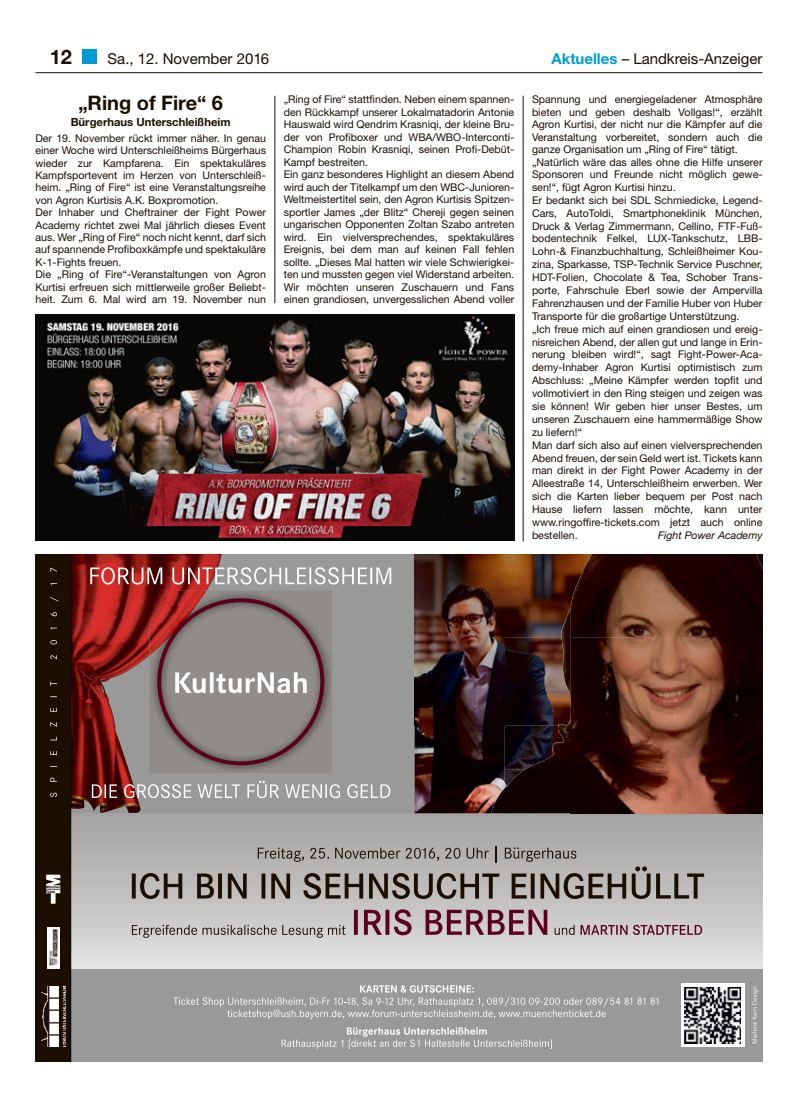
<style>
.page{position:relative;width:798px;height:1117px;background:#fff}
.page>*{position:absolute;margin:0;border:0;box-sizing:border-box;transform-origin:0 0}
.t1{font:700 20px "Helvetica Neue";color:#1c0e00}
.t2{font:15px "Helvetica Neue";color:#1c0e00}
.t3{font:700 11.25px "Helvetica Neue";color:#1c0e00}
.t4{font:10.62px/12.8px "Helvetica Neue";color:#1c0e00}
.t5{font:italic 10.62px "Helvetica Neue";color:#1c0e00}
.s1{font-weight:700;color:#009bd5}
</style>
<div class="page">
<div style="left:82px;top:50px;width:14px;height:14px;background:#009bd5"></div>
<hr style="left:274px;top:96px;width:1px;height:207px;background:#1c0e00">
<hr style="left:522px;top:96px;width:1px;height:445px;background:#1c0e00">
<hr style="left:35px;top:72px;width:727px;height:1px;background:#1c0e00">
<div style="left:67px;top:554px;width:347px;height:261px;background:#999"></div>
<img style="left:71px;top:554px;width:70px;height:259px">
<svg style="left:90px;top:567px;width:301px;height:17px"></svg>
<svg style="left:92px;top:780px;width:298px;height:18px"></svg>
<img style="left:149px;top:590px;width:183px;height:183px">
<img style="left:149px;top:590px;width:57px;height:33px">
<img style="left:149px;top:623px;width:29px;height:32px">
<svg style="left:178px;top:623px;width:4px;height:5px"></svg>
<div style="left:157px;top:598px;width:167px;height:167px;border:4px solid #5a001e;border-radius:50%"></div>
<svg style="left:175px;top:672px;width:131px;height:21px"></svg>
<div style="left:71px;top:968px;width:691px;height:93px;background:#999"></div>
<svg style="left:173px;top:985px;width:485px;height:33px"></svg>
<svg style="left:281px;top:1027px;width:270px;height:21px"></svg>
<svg style="left:681px;top:983px;width:63px;height:63px"></svg>
<img style="left:684px;top:986px;width:56px;height:56px">
<svg style="left:752px;top:986px;width:6px;height:57px"></svg>
<div style="left:71px;top:813px;width:691px;height:155px;background:linear-gradient(to bottom,#a2a09e,#e1e1e0)"></div>
<svg style="left:132px;top:846px;width:571px;height:52px;background:#989491"></svg>
<svg style="left:132px;top:924px;width:213px;height:13px;background:#ada9a6"></svg>
<svg style="left:354px;top:909px;width:193px;height:26px;background:#9d7783"></svg>
<svg style="left:554px;top:924px;width:20px;height:10px"></svg>
<svg style="left:580px;top:924px;width:122px;height:10px"></svg>
<div style="left:35px;top:554px;width:36px;height:507px;background:#1c0e00"></div>
<img style="left:41px;top:986px;width:24px;height:60px">
<svg style="left:47px;top:926px;width:12px;height:42px"></svg>
<img style="left:47px;top:927px;width:12px;height:40px">
<img style="left:46px;top:874px;width:14px;height:14px">
<img style="left:414px;top:554px;width:156px;height:83px">
<img style="left:414px;top:637px;width:315px;height:88px">
<img style="left:414px;top:725px;width:90px;height:88px">
<img style="left:504px;top:725px;width:26px;height:41px">
<img style="left:570px;top:554px;width:159px;height:83px">
<img style="left:729px;top:554px;width:33px;height:259px">
<img style="left:530px;top:607px;width:40px;height:206px">
<img style="left:491px;top:766px;width:39px;height:47px">
<img style="left:570px;top:725px;width:159px;height:88px">
<img style="left:35px;top:314px;width:479px;height:226px">
<p class="t1" style="left:50px;top:50px;width:24px">12</p>
<p class="t2" style="left:107px;top:53px;width:163px">Sa., 12. November 2016</p>
<p class="t2" style="left:551px;top:53px;width:212px"><span class="s1">Aktuelles</span> – Landkreis-Anzeiger</p>
<p class="t1" style="left:78px;top:95px;width:146px">„Ring of Fire“ 6</p>
<p class="t3" style="left:71px;top:118px;width:161px">Bürgerhaus Unter schleißheim</p>
<p class="t4" style="left:35px;top:133px;width:232px;line-height:12.4px">Der 19. November rückt immer näher. In genau einer Woche wird Unterschleißheims Bürgerhaus wieder zur Kampfarena. Ein spektakuläres Kampfsportevent im Herzen von Unterschleiß&shy;heim. „Ring of Fire“ ist eine Veranstaltungsreihe von Agron Kurtisis A.K. Boxpromotion.<br>Der Inhaber und Cheftrainer der Fight Power Academy richtet zwei Mal jährlich dieses Event aus. Wer „Ring of Fire“ noch nicht kennt, darf sich auf spannende Profiboxkämpfe und spektakuläre K-1-Fights freuen.<br>Die „Ring of Fire“-Veranstaltungen von Agron Kurtisi erfreuen sich mittlerweile großer Beliebt&shy;heit. Zum 6. Mal wird am 19. November nun</p>
<p class="t4" style="left:283px;top:94px;width:232px">„Ring of Fire“ stattfinden. Neben einem spannen&shy;den Rückkampf unserer Lokalmatadorin Antonie Hauswald wird Qendrim Krasniqi, der kleine Bru&shy;der von Profiboxer und WBA/WBO-Interconti-Champion Robin Krasniqi, seinen Profi-Debüt-Kampf bestreiten.<br>Ein ganz besonderes Highlight an diesem Abend wird auch der Titelkampf um den WBC-Junioren-Weltmeistertitel sein, den Agron Kurtisis Spitzen&shy;sportler James „der Blitz“ Chereji gegen seinen ungarischen Opponenten Zoltan Szabo antreten wird. Ein vielversprechendes, spektakuläres Ereignis, bei dem man auf keinen Fall fehlen sollte. „Dieses Mal hatten wir viele Schwierigkei&shy;ten und mussten gegen viel Widerstand arbeiten.<br>Wir möchten unseren Zuschauern und Fans einen grandiosen, unvergesslichen Abend voller</p>
<p class="t4" style="left:531px;top:94px;width:232px">Spannung und energiegeladener Atmosphäre bieten und geben deshalb Vollgas!“, erzählt Agron Kurtisi, der nicht nur die Kämpfer auf die Veranstaltung vorbereitet, sondern auch die ganze Organisation um „Ring of Fire“ tätigt. „Natürlich wäre das alles ohne die Hilfe unserer Sponsoren und Freunde nicht möglich gewe&shy;sen!“, fügt Agron Kurtisi hinzu.<br>Er bedankt sich bei SDL Schmiedicke, Legend-Cars, AutoToldi, Smartphoneklinik München, Druck &amp; Verlag Zimmermann, Cellino, FTF-Fuß&shy;bodentechnik Felkel, LUX-Tankschutz, LBB-Lohn-&amp; Finanzbuchhaltung, Schleißheimer Kou&shy;zina, Sparkasse, TSP-Technik Service Puschner, HDT-Folien, Chocolate &amp; Tea, Schober Trans&shy;porte, Fahrschule Eberl sowie der Ampervilla Fahrenzhausen und der Familie Huber von Huber Transporte für die großartige Unterstützung.<br>„Ich freue mich auf einen grandiosen und ereig&shy;nisreichen Abend, der allen gut und lange in Erin&shy;nerung bleiben wird!“, sagt Fight-Power-Aca&shy;demy-Inhaber Agron Kurtisi optimistisch zum Abschluss: „Meine Kämpfer werden topfit und vollmotiviert in den Ring steigen und zeigen was sie können! Wir geben hier unser Bestes, um unseren Zuschauern eine hammermäßige Show zu liefern!“<br>Man darf sich also auf einen vielversprechenden Abend freuen, der sein Geld wert ist. Tickets kann man direkt in der Fight Power Academy in der Alleestraße 14, Unterschleißheim erwerben. Wer sich die Karten lieber bequem per Post nach Hause liefern lassen möchte, kann unter www.ringoffire-tickets.com jetzt auch online bestellen.</p>
<p class="t5" style="left:657px;top:531px;width:106px">Fight Power Academy</p>
</div>
